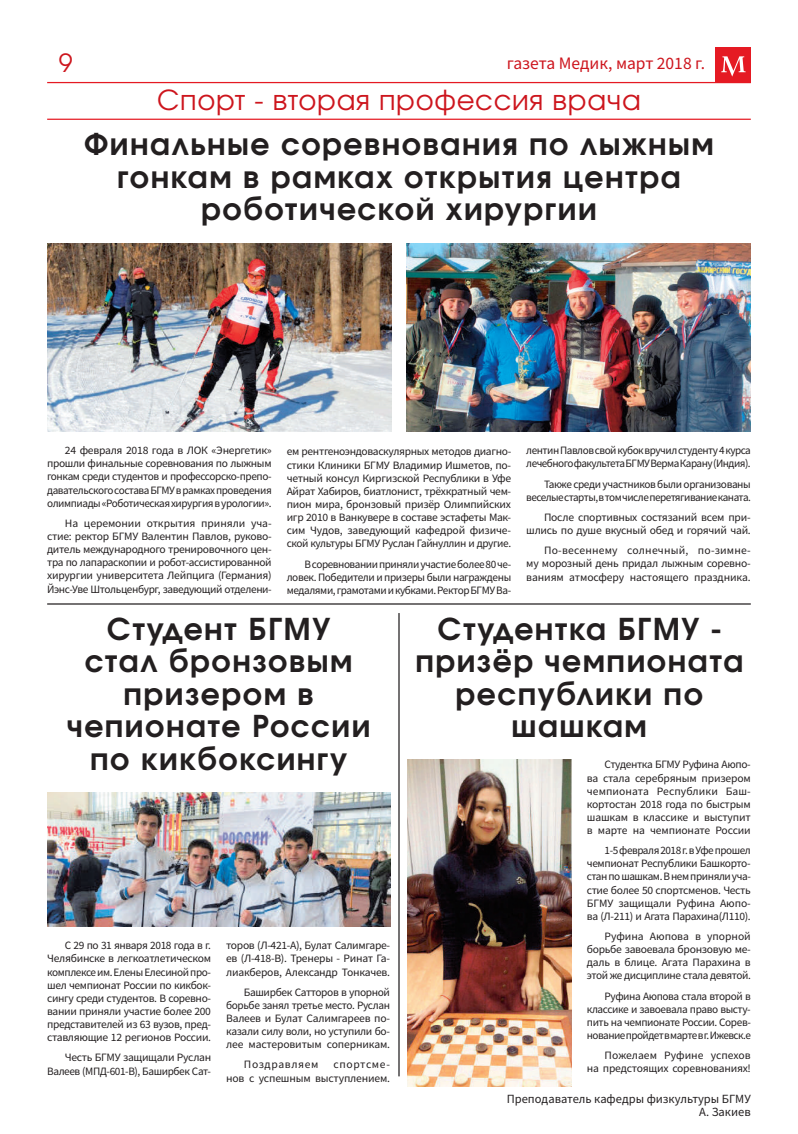
<style>
.page{position:relative;width:798px;height:1134px;background:#fff}
.page>*{position:absolute;margin:0;border:0;box-sizing:border-box;transform-origin:0 0}
.t1{font:700 30px/32.5px "Evolventa";letter-spacing:.05em;color:#231f20;text-align:center}
.t2{font:27.5px "Evolventa";letter-spacing:.025em;color:#cd151d}
.t3{font:25px "Evolventa";color:#cd151d}
.t4{font:17.5px "Source Sans Pro";color:#cd151d}
.t5{font:12.5px/13.1px "Source Sans Pro";color:#231f20;text-align:right}
.t6{font:11.25px/13.1px "Source Sans Pro";letter-spacing:-.035em;color:#231f20;text-align:justify}
.t7{font:11.25px/13.1px "Source Sans Pro";letter-spacing:-.015em;color:#231f20;text-align:right}
.t8{font:11.25px "Source Sans Pro";letter-spacing:.055em;color:#231f20}
</style>
<div class="page">
<div style="left:715px;top:47px;width:35px;height:36px;background:#e51a23"></div>
<svg style="left:721px;top:56px;width:24px;height:21px"></svg>
<hr style="left:47px;top:82px;width:703px;height:1px;background:#e51a23">
<hr style="left:47px;top:119px;width:703px;height:1px;background:#e51a23">
<hr style="left:47px;top:603px;width:703px;height:2px;background:#231f20">
<hr style="left:398px;top:613px;width:1px;height:463px;background:#231f20">
<img style="left:47px;top:792px;width:343px;height:135px">
<img style="left:407px;top:760px;width:164px;height:327px">
<img style="left:47px;top:243px;width:345px;height:189px">
<img style="left:406px;top:243px;width:344px;height:189px">
<h3 class="t3" style="left:59px;top:48px;width:15px">9</h3>
<h3 class="t4" style="left:506px;top:52px;width:200px">газета Медик, март 2018 г.</h3>
<h2 class="t2" style="left:157px;top:83px;width:485px">Спорт - вторая профессия врача</h2>
<h1 class="t1" style="left:84px;top:128px;width:631px">Финальные соревнования по лыжным гонкам в рамках открытия центра роботической хирургии</h1>
<p class="t6" style="left:47px;top:444px;width:226px;text-indent:18px">24 февраля 2018 года в ЛОК «Энергетик» прошли финальные соревнования по лыжным гонкам среди студентов и профессорско-препо&shy;давательского состава БГМУ в рамках проведения олимпиады «Роботическая хирургия в урологии».</p>
<p class="t6" style="left:47px;top:517px;width:226px;text-indent:18px">На церемонии открытия приняли уча&shy;стие: ректор БГМУ Валентин Павлов, руково&shy;дитель международного тренировочного цен&shy;тра по лапараскопии и робот-ассистированной хирургии университета Лейпцига (Германия)<br>Йэнс-Уве Штольценбург, заведующий отделени-</p>
<p class="t6" style="left:286px;top:445px;width:226px">ем рентгеноэндоваскулярных методов диагно&shy;стики Клиники БГМУ Владимир Ишметов, по&shy;четный консул Киргизской Республики в Уфе Айрат Хабиров, биатлонист, трёхкратный чем&shy;пион мира, бронзовый призёр Олимпийских игр 2010 в Ванкувере в составе эстафеты Мак&shy;сим Чудов, заведующий кафедрой физиче&shy;ской культуры БГМУ Руслан Гайнуллин и другие.</p>
<p class="t6" style="left:286px;top:557px;width:226px;text-indent:18px">В соревновании приняли участие более 80 че&shy;ловек. Победители и призеры были награждены медалями, грамотами и кубками. Ректор БГМУ Ва-</p>
<p class="t6" style="left:526px;top:444px;width:226px">лентин Павлов свой кубок вручил студенту 4 курса лечебного факультета БГМУ Верма Карану (Индия).</p>
<p class="t6" style="left:526px;top:477px;width:226px;text-align:right">Также среди участников были организованы веселые старты, в том числе перетягивание каната.</p>
<p class="t6" style="left:526px;top:510px;width:226px;text-align:right">После спортивных состязаний всем при&shy;шлись по душе вкусный обед и горячий чай.</p>
<p class="t6" style="left:526px;top:544px;width:226px;text-indent:18px">По-весеннему солнечный, по-зимне&shy;му морозный день придал лыжным соревно&shy;ваниям атмосферу настоящего праздника.</p>
<h1 class="t1" style="left:67px;top:612px;width:305px">Студент БГМУ стал бронзовым призером в чепионате России по кикбоксингу</h1>
<p class="t6" style="left:47px;top:939px;width:165px;text-indent:18px">С 29 по 31 января 2018 года в г.<br>Челябинске в легкоатлетическом комплексе им. Елены Елесиной про&shy;шел чемпионат России по кикбок&shy;сингу среди студентов. В соревно&shy;вании приняли участие более 200 представителей из 63 вузов, пред&shy;ставляющие 12 регионов России.</p>
<p class="t6" style="left:47px;top:1051px;width:165px;text-align:right">Честь БГМУ защищали Руслан<br>Валеев (МПД-601-В), Баширбек Сат-</p>
<p class="t6" style="left:226px;top:939px;width:165px">торов (Л-421-А), Булат Салимгаре&shy;ев (Л-418-В). Тренеры - Ринат Га&shy;лиакберов, Александр Тонкачев.</p>
<p class="t6" style="left:226px;top:985px;width:165px;text-indent:18px">Баширбек Сатторов в упорной борьбе занял третье место. Руслан Валеев и Булат Салимгареев по&shy;казали силу воли, но уступили бо&shy;лее мастеровитым соперникам.</p>
<p class="t8" style="left:244px;top:1057px;width:76px">Поздравляем</p>
<p class="t7" style="left:226px;top:1058px;width:165px">спортсме-<br>нов с успешным выступлением.</p>
<h1 class="t1" style="left:415px;top:612px;width:329px">Студентка БГМУ - призёр чемпионата республики по шашкам</h1>
<p class="t6" style="left:586px;top:758px;width:165px;text-indent:18px">Студентка БГМУ Руфина Аюпо&shy;ва стала серебряным призером чемпионата Республики Баш&shy;кортостан 2018 года по быстрым шашкам в классике и выступит в марте на чемпионате России</p>
<p class="t6" style="left:586px;top:844px;width:165px;text-indent:18px">1-5 февраля 2018 г. в Уфе прошел чемпионат Республики Башкорто&shy;стан по шашкам. В нем приняли уча&shy;стие более 50 спортсменов. Честь БГМУ защищали Руфина Аюпо&shy;ва (Л-211) и Агата Парахина(Л110).</p>
<p class="t6" style="left:586px;top:930px;width:165px;text-indent:18px">Руфина Аюпова в упорной борьбе завоевала бронзовую ме&shy;даль в блице. Агата Парахина в этой же дисциплине стала девятой.</p>
<p class="t6" style="left:586px;top:989px;width:165px;text-indent:18px">Руфина Аюпова стала второй в классике и завоевала право высту&shy;пить на чемпионате России. Сорев&shy;нование пройдет в марте в г. Ижевск.е</p>
<p class="t6" style="left:586px;top:1049px;width:165px;text-align:right">Пожелаем Руфине успехов<br>на предстоящих соревнованиях!</p>
<p class="t5" style="left:506px;top:1092px;width:245px">Преподаватель кафедры физкультуры БГМУ<br>А. Закиев</p>
</div>
